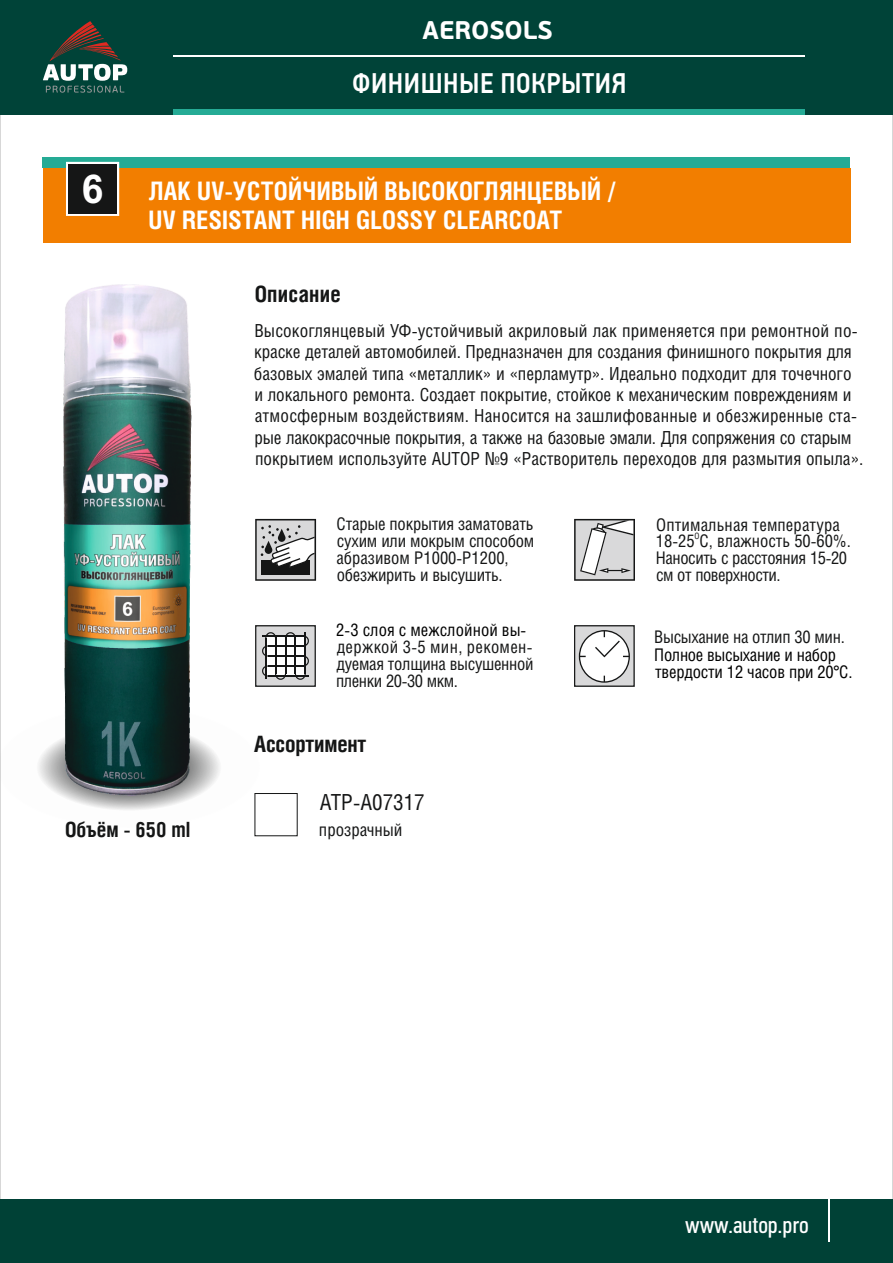
<style>
.page{position:relative;width:893px;height:1263px;background:#fff}
.page>*{position:absolute;margin:0;border:0;box-sizing:border-box;transform-origin:0 0}
.t1{font:700 39.75px "Arial";color:#fff}
.t2{font:500 28.5px "PF Din Text Cond Pro";letter-spacing:.02em;color:#fff}
.t3{font:700 25.5px/29.1px "Helios Cond C";letter-spacing:.015em;color:#fff}
.t4{font:700 25.5px "PF Beau Sans Pro";color:#fff}
.t5{font:24px "PF Din Text Comp Pro";color:#fff;scale:1.1 1}
.t6{font:700 22.5px "Helios Cond C";letter-spacing:-.01em;color:#151616}
.t7{font:700 22.5px "Helios Cond C";letter-spacing:.01em;color:#151616}
.t8{font:22.2px "Helios Cond";color:#151616}
.t9{font:700 21px "Helios Cond C";color:#151616}
.t10{font:18px/21.3px "Helios Cond";letter-spacing:-.005em;color:#151616}
.t11{font:17.7px "Helios Cond";color:#151616}
.t12{font:17.4px/16.8px "Helios Cond";letter-spacing:-.01em;color:#151616}
.t13{font:17.4px/17.5px "Helios Cond";letter-spacing:-.01em;color:#000}
.t14{font:17.4px "Helios Cond";letter-spacing:.01em;color:#151616}
.t15{font:17.4px "Helios Cond";letter-spacing:.02em;color:#151616}
.t16{font:8.7px "Helios Cond";color:#151616}
</style>
<div class="page">
<div style="left:0;top:1199px;width:893px;height:64px;background:#004136"></div>
<hr style="left:828px;top:1199px;width:1px;height:43px;background:#fff">
<div style="left:43px;top:168px;width:807px;height:74px;background:#f27e00"></div>
<div style="left:43px;top:157px;width:807px;height:11px;background:#25ab95"></div>
<svg style="left:66px;top:162px;width:53px;height:54px"></svg>
<div style="left:68px;top:164px;width:49px;height:50px;background:#151616"></div>
<svg style="left:0;top:706px;width:255px;height:122px"></svg>
<div style="left:0;top:0;width:893px;height:115px;background:#004338"></div>
<svg style="left:43px;top:21px;width:84px;height:72px"></svg>
<hr style="left:173px;top:55px;width:632px;height:1px;background:#fff">
<div style="left:173px;top:109px;width:632px;height:6px;background:#25ab95"></div>
<svg style="left:255px;top:519px;width:61px;height:62px"></svg>
<svg style="left:574px;top:519px;width:61px;height:62px"></svg>
<svg style="left:574px;top:625px;width:61px;height:62px"></svg>
<svg style="left:255px;top:625px;width:61px;height:62px"></svg>
<hr style="left:275px;top:638px;width:1px;height:36px;background:#151616">
<hr style="left:285px;top:638px;width:1px;height:36px;background:#151616">
<hr style="left:295px;top:638px;width:1px;height:36px;background:#151616">
<hr style="left:305px;top:632px;width:1px;height:42px;background:#151616">
<img style="left:41px;top:284px;width:169px;height:538px">
<h3 class="t4" style="left:423px;top:20px;width:131px">AEROSOLS</h3>
<h1 class="t1" style="left:82px;top:174px;width:23px">6</h1>
<h2 class="t2" style="left:352px;top:72px;width:276px">ФИНИШНЫЕ ПОКРЫТИЯ</h2>
<h3 class="t3" style="left:149px;top:178px;width:469px">ЛАК UV-УСТОЙЧИВЫЙ ВЫСОКОГЛЯНЦЕВЫЙ /<br>UV RESISTANT HIGH GLOSSY CLEARCOAT</h3>
<p class="t7" style="left:255px;top:283px;width:88px">Описание</p>
<p class="t10" style="left:254px;top:321px;width:605px">Высокоглянцевый УФ-устойчивый акриловый лак применяется при ремонтной по&shy;краске деталей автомобилей. Предназначен для создания финишного покрытия для базовых эмалей типа «металлик» и «перламутр». Идеально подходит для точечного и локального ремонта. Создает покрытие, стойкое к механическим повреждениям и атмосферным воздействиям. Наносится на зашлифованные и обезжиренные ста-</p>
<p class="t10" style="left:255px;top:428px;width:599px">рые лакокрасочные покрытия, а также на базовые эмали. Для сопряжения со старым</p>
<p class="t10" style="left:255px;top:449px;width:610px">покрытием используйте AUTOP №9 «Растворитель переходов для размытия опыла».</p>
<p class="t12" style="left:337px;top:517px;width:198px">Старые покрытия заматовать</p>
<p class="t14" style="left:656px;top:517px;width:185px">Оптимальная температура</p>
<p class="t12" style="left:336px;top:534px;width:200px">сухим или мокрым способом абразивом Р1000-Р1200, обезжирить и высушить.</p>
<p class="t16" style="left:695px;top:532px;width:7px">О</p>
<p class="t12" style="left:656px;top:534px;width:197px">18-25 С, влажность 50-60%.<br>Наносить с расстояния 15-20 см от поверхности.</p>
<p class="t13" style="left:336px;top:622px;width:192px">2-3 слоя с межслойной вы-</p>
<p class="t12" style="left:336px;top:656px;width:199px">дуемая толщина высушенной пленки 20-30 мкм.</p>
<p class="t15" style="left:337px;top:639px;width:197px">держкой 3-5 мин, рекомен-</p>
<p class="t12" style="left:654px;top:630px;width:192px">Высыхание на отлип 30 мин.</p>
<p class="t13" style="left:654px;top:647px;width:200px">Полное высыхание и набор твердости 12 часов при 20°C.</p>
<p class="t9" style="left:65px;top:820px;width:127px">Объём - 650 ml</p>
<p class="t6" style="left:254px;top:734px;width:114px">Ассортимент</p>
<p class="t8" style="left:320px;top:792px;width:106px">ATP-A07317</p>
<p class="t11" style="left:319px;top:821px;width:85px">прозрачный</p>
<h3 class="t5" style="left:685px;top:1215px;width:114px">www.autop.pro</h3>
</div>
